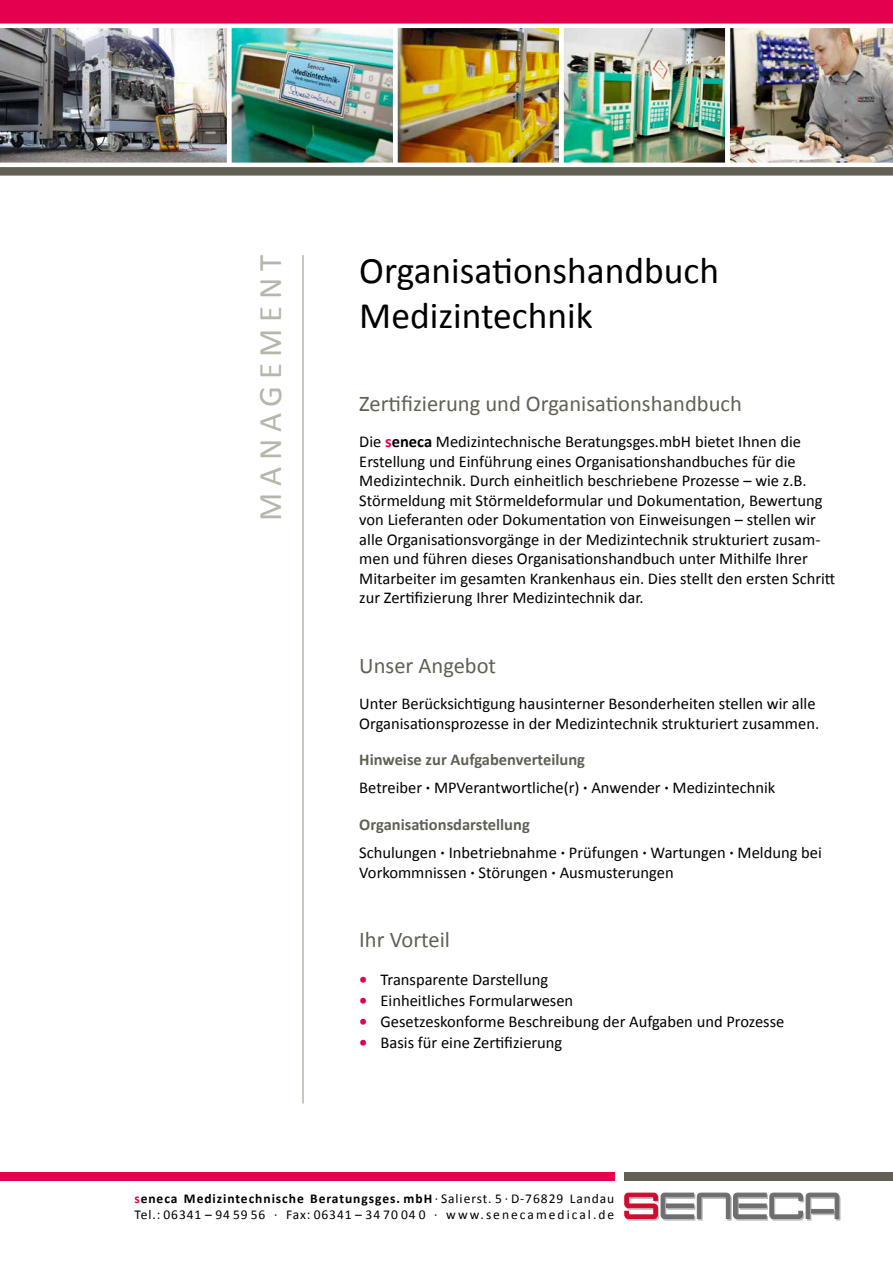
<style>
.page{position:relative;width:893px;height:1263px;background:#fff}
.page>*{position:absolute;margin:0;border:0;box-sizing:border-box;transform-origin:0 0}
.t1{font:37.5px/45px "Calibri";color:#000}
.t2{font:33px "Calibri";letter-spacing:.2em;color:#b6b6ac}
.t3{font:22.5px "Calibri";color:#626054}
.t4{font:16.5px/19.5px "Calibri";color:#000}
.t5{font:13.5px/16.5px "Calibri";letter-spacing:.07em;color:#000}
.s1{font-weight:700;color:#e5004f}
.s2{font-weight:700}
.s3{font-weight:700;color:#626054}
.s4{font-family:"The Sans B W7";font-weight:700}
</style>
<div class="page">
<svg style="left:624px;top:1193px;width:216px;height:27px"></svg>
<div style="left:624px;top:1172px;width:269px;height:9px;background:#626054"></div>
<div style="left:0;top:1172px;width:614px;height:9px;background:#e5004f"></div>
<img style="left:0;top:0;width:893px;height:176px">
<hr style="left:302px;top:255px;width:2px;height:848px;background:#b6b6ac">
<h2 class="t2" style="left:250px;top:521px;width:267px;rotate:-90deg">MANAGEMENT</h2>
<h1 class="t1" style="left:359px;top:247px;width:361px">Organisationshandbuch<br>Medizintechnik</h1>
<h3 class="t3" style="left:359px;top:389px;width:384px">Zertifizierung und Organisationshandbuch</h3>
<p class="t4" style="left:359px;top:431px;width:477px">Die <span class="s1">s</span><span class="s2">eneca</span> Medizintechnische Beratungsges.mbH bietet Ihnen die Erstellung und Einführung eines Organisationshandbuches für die Medizintechnik. Durch einheitlich beschriebene Prozesse – wie z.B.<br>Störmeldung mit Störmeldeformular und Dokumentation, Bewertung von Lieferanten oder Dokumentation von Einweisungen – stellen wir alle Organisationsvorgänge in der Medizintechnik strukturiert zusam&shy;men und führen dieses Organisationshandbuch unter Mithilfe Ihrer Mitarbeiter im gesamten Krankenhaus ein. Dies stellt den ersten Schritt zur Zertifizierung Ihrer Medizintechnik dar.</p>
<h3 class="t3" style="left:359px;top:651px;width:138px">Unser Angebot</h3>
<p class="t4" style="left:359px;top:693px;width:461px">Unter Berücksichtigung hausinterner Besonderheiten stellen wir alle<br>Organisationsprozesse in der Medizintechnik strukturiert zusammen.</p>
<p class="t4" style="left:359px;top:745px;width:417px;line-height:28px"><span class="s3">Hinweise zur Aufgabenverteilung<br></span>Betreiber <span class="s4">·</span> MPVerantwortliche(r) <span class="s4">·</span> Anwender <span class="s4">·</span> Medizintechnik</p>
<p class="t4" style="left:359px;top:810px;width:464px;line-height:28px"><span class="s3">Organisationsdarstellung<br></span>Schulungen <span class="s4">·</span> Inbetriebnahme <span class="s4">·</span> Prüfungen <span class="s4">·</span> Wartungen <span class="s4">·</span> Meldung bei</p>
<p class="t4" style="left:359px;top:862px;width:316px">Vorkommnissen <span class="s4">·</span> Störungen <span class="s4">·</span> Ausmusterungen</p>
<h3 class="t3" style="left:359px;top:926px;width:92px">Ihr Vorteil</h3>
<p class="t4" style="left:359px;top:969px;width:190px"><span class="s1">•</span> Transparente Darstellung</p>
<p class="t4" style="left:359px;top:990px;width:215px"><span class="s1">•</span> Einheitliches Formularwesen</p>
<p class="t4" style="left:359px;top:1011px;width:427px"><span class="s1">•</span> Gesetzeskonforme Beschreibung der Aufgaben und Prozesse</p>
<p class="t4" style="left:359px;top:1032px;width:205px"><span class="s1">•</span> Basis für eine Zertifizierung</p>
<p class="t5" style="left:134px;top:1189px;width:481px"><span class="s1">s</span><span class="s2">eneca Medizintechnische Beratungsges. mbH</span> · Salierst. 5 · D-76829 Landau<br>Tel.: 06341 – 94 59 56 · Fax: 06341 – 34 70 04 0 · www.senecamedical.de</p>
</div>
